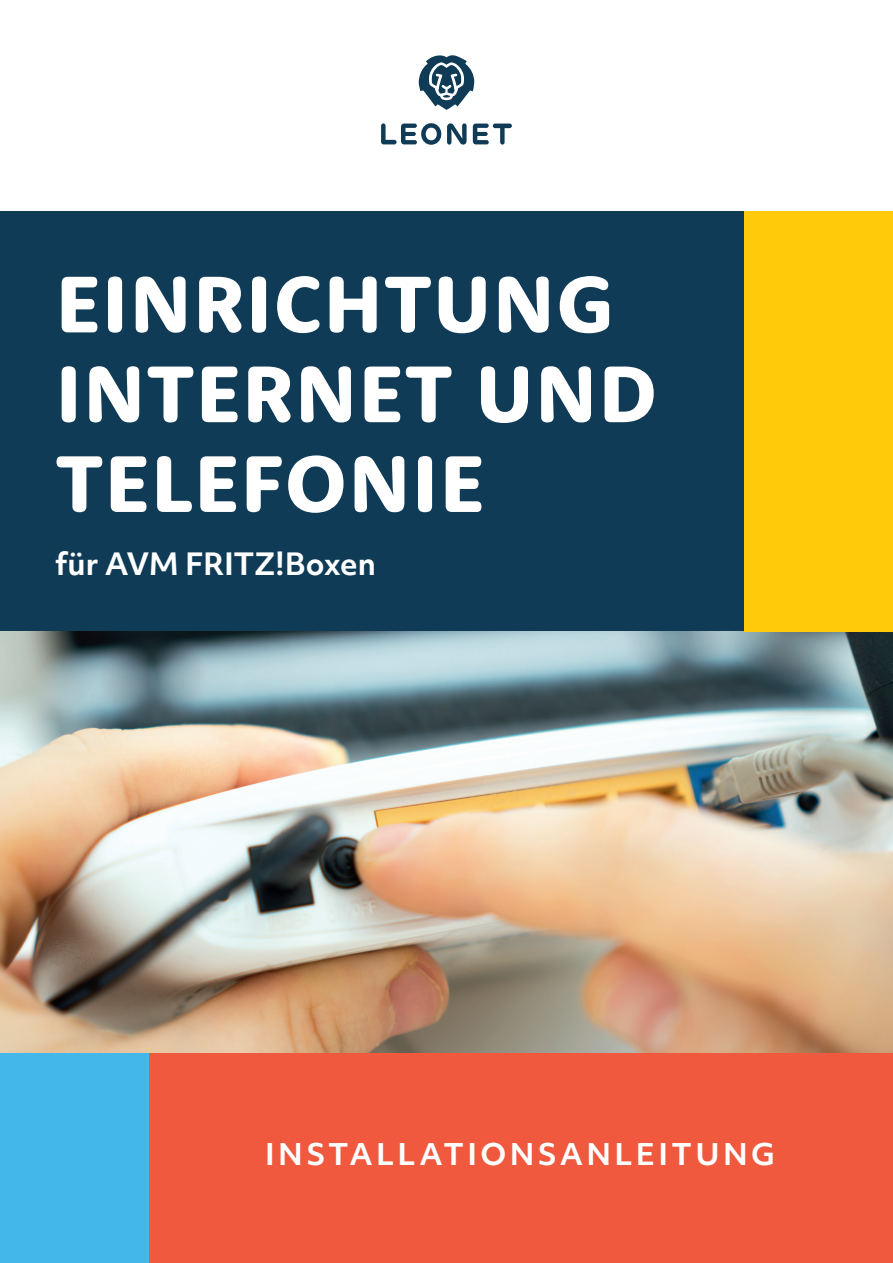
<style>
.page{position:relative;width:893px;height:1263px;background:#fff}
.page>*{position:absolute;margin:0;border:0;box-sizing:border-box;transform-origin:0 0}
.t1{font:800 82.65px/89.7px "Rooney Sans";letter-spacing:.025em;color:#fff}
.t2{font:700 29.55px "Objektiv Mk 3";letter-spacing:-.015em;color:#fff}
.t3{font:700 28.65px "Objektiv Mk 3";letter-spacing:.12em;color:#fff}
</style>
<div class="page">
<div style="left:149px;top:1052px;width:744px;height:211px;background:#f0593e"></div>
<div style="left:0;top:1052px;width:149px;height:211px;background:#43b7e9"></div>
<div style="left:0;top:210px;width:744px;height:421px;background:#0f3b57"></div>
<img style="left:0;top:631px;width:893px;height:421px">
<div style="left:744px;top:210px;width:149px;height:421px;background:#feca0a"></div>
<svg style="left:419px;top:55px;width:55px;height:55px"></svg>
<svg style="left:381px;top:123px;width:60px;height:22px"></svg>
<svg style="left:447px;top:123px;width:20px;height:22px"></svg>
<svg style="left:473px;top:124px;width:39px;height:21px"></svg>
<p class="t1" style="left:56px;top:257px;width:602px">EINRICHTUNG<br>INTERNET UND<br>TELEFONIE</p>
<p class="t2" style="left:55px;top:543px;width:322px">für AVM FRITZ!Boxen</p>
<p class="t3" style="left:265px;top:1134px;width:511px">INSTALLATIONSANLEITUNG</p>
</div>
